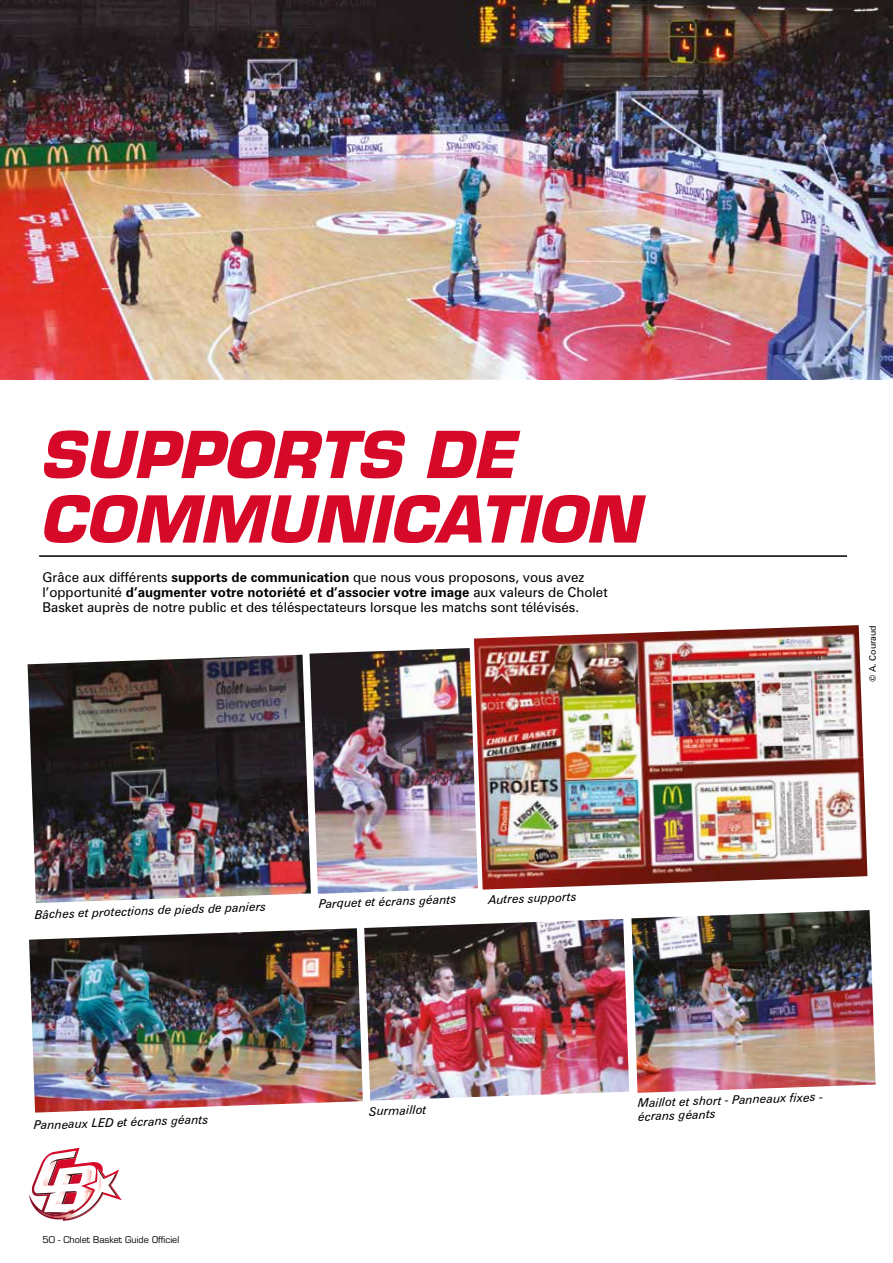
<style>
.page{position:relative;width:893px;height:1263px;background:#fff}
.page>*{position:absolute;margin:0;border:0;box-sizing:border-box;transform-origin:0 0}
.t1{font:italic 700 63px/64.5px "Eurostile LT Std";color:#d70929}
.t2{font:13.5px/15px "Zurich BT";color:#000}
.t3{font:italic 12px/13.5px "Zurich BT";color:#000}
.t4{font:9px "Eurostile LT Std";color:#000}
.t5{font:9px "Zurich BT";color:#000}
.s1{font-weight:700}
</style>
<div class="page">
<svg style="left:29px;top:1151px;width:89px;height:68px"></svg>
<img style="left:631px;top:910px;width:245px;height:183px">
<img style="left:29px;top:928px;width:334px;height:184px">
<img style="left:474px;top:625px;width:393px;height:264px">
<img style="left:28px;top:655px;width:281px;height:248px">
<img style="left:309px;top:648px;width:169px;height:246px">
<img style="left:364px;top:919px;width:265px;height:181px">
<img style="left:0;top:0;width:893px;height:379px">
<hr style="left:39px;top:555px;width:808px;height:2px;background:#000">
<h1 class="t1" style="left:39px;top:424px;width:602px">SUPPORTS DE<br>COMMUNICATION</h1>
<p class="t2" style="left:43px;top:570px;width:567px">Grâce aux différents <span class="s1">supports de communication</span> que nous vous proposons, vous avez l’opportunité <span class="s1">d’augmenter votre notoriété et d’associer votre image</span> aux valeurs de Cholet<br>Basket auprès de notre public et des téléspectateurs lorsque les matchs sont télévisés.</p>
<p class="t5" style="left:867px;top:682px;width:59px;rotate:-90deg">© A. Couraud</p>
<p class="t3" style="left:35px;top:908px;width:233px;rotate:-2deg">Bâches et protections de pieds de paniers</p>
<p class="t3" style="left:319px;top:897px;width:139px;rotate:-2deg">Parquet et écrans géants</p>
<p class="t3" style="left:488px;top:893px;width:90px;rotate:-2deg">Autres supports</p>
<p class="t3" style="left:34px;top:1118px;width:176px;rotate:-2deg">Panneaux LED et écrans géants</p>
<p class="t4" style="left:43px;top:1234px;width:138px">50 - Cholet Basket Guide Officiel</p>
<p class="t3" style="left:369px;top:1105px;width:59px;rotate:-2deg">Surmaillot</p>
<p class="t3" style="left:638px;top:1096px;width:187px;rotate:-2deg">Maillot et short - Panneaux fi xes - écrans géants</p>
</div>
